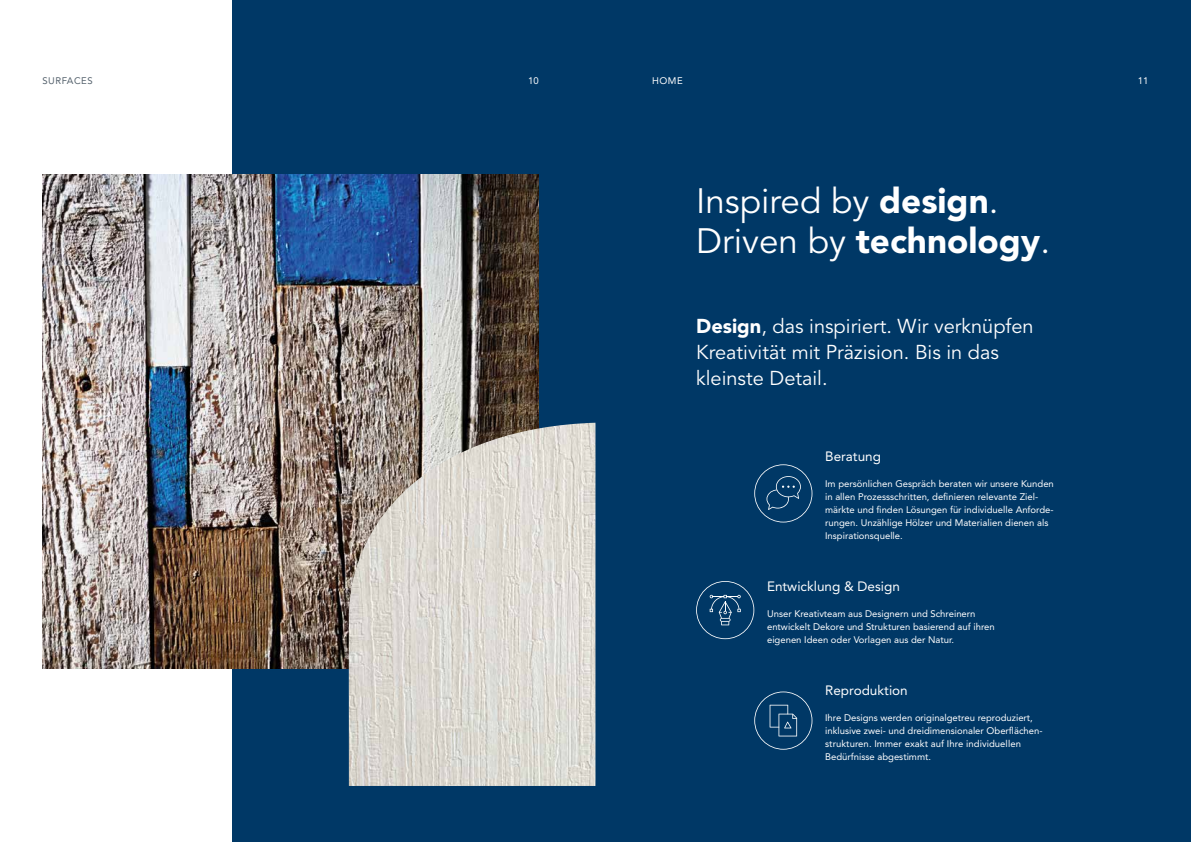
<style>
.page{position:relative;width:1191px;height:842px;background:#fff}
.page>*{position:absolute;margin:0;border:0;box-sizing:border-box;transform-origin:0 0}
.t1{font:35px/40px "Avenir LT Std";color:#fff}
.t2{font:20px/26px "Avenir LT Std";color:#fff}
.t3{font:13.5px "Avenir LT Std";color:#fff}
.t4{font:9.5px/13px "Avenir LT Std";color:#fff}
.t5{font:9.5px "Avenir LT Std";letter-spacing:.05em;color:#54616c}
.s1{font-weight:900}
</style>
<div class="page">
<div style="left:232px;top:0;width:959px;height:842px;background:#003866"></div>
<img style="left:43px;top:175px;width:496px;height:494px">
<img style="left:349px;top:423px;width:246px;height:363px">
<svg style="left:754px;top:464px;width:58px;height:58px"></svg>
<svg style="left:696px;top:581px;width:58px;height:58px"></svg>
<svg style="left:754px;top:691px;width:58px;height:59px"></svg>
<p class="t5" style="left:43px;top:75px;width:52px">SURFACES</p>
<p class="t4" style="left:528px;top:74px;width:12px">10</p>
<p class="t4" style="left:652px;top:74px;width:32px">HOME</p>
<p class="t4" style="left:1137px;top:74px;width:12px">11</p>
<h1 class="t1" style="left:696px;top:182px;width:355px">Inspired by <span class="s1">design</span>.<br>Driven by <span class="s1">technology</span>.</h1>
<h2 class="t2" style="left:696px;top:314px;width:339px"><span class="s1">Design</span>, das inspiriert. Wir verknüpfen<br>Kreativität mit Präzision. Bis in das kleinste Detail.</h2>
<h3 class="t3" style="left:825px;top:448px;width:57px">Beratung</h3>
<p class="t4" style="left:825px;top:477px;width:230px">Im persönlichen Gespräch beraten wir unsere Kunden in allen Prozessschritten, definieren relevante Ziel&shy;märkte und finden Lösungen für individuelle Anforde&shy;rungen. Unzählige Hölzer und Materialien dienen als Inspirationsquelle.</p>
<h3 class="t3" style="left:767px;top:578px;width:134px">Entwicklung &amp; Design</h3>
<p class="t4" style="left:767px;top:607px;width:229px">Unser Kreativteam aus Designern und Schreinern entwickelt Dekore und Strukturen basierend auf ihren eigenen Ideen oder Vorlagen aus der Natur.</p>
<h3 class="t3" style="left:825px;top:682px;width:84px">Reproduktion</h3>
<p class="t4" style="left:825px;top:711px;width:219px">Ihre Designs werden originalgetreu reproduziert, inklusive zwei- und dreidimensionaler Oberflächen&shy;strukturen. Immer exakt auf Ihre individuellen Bedürfnisse abgestimmt.</p>
</div>
